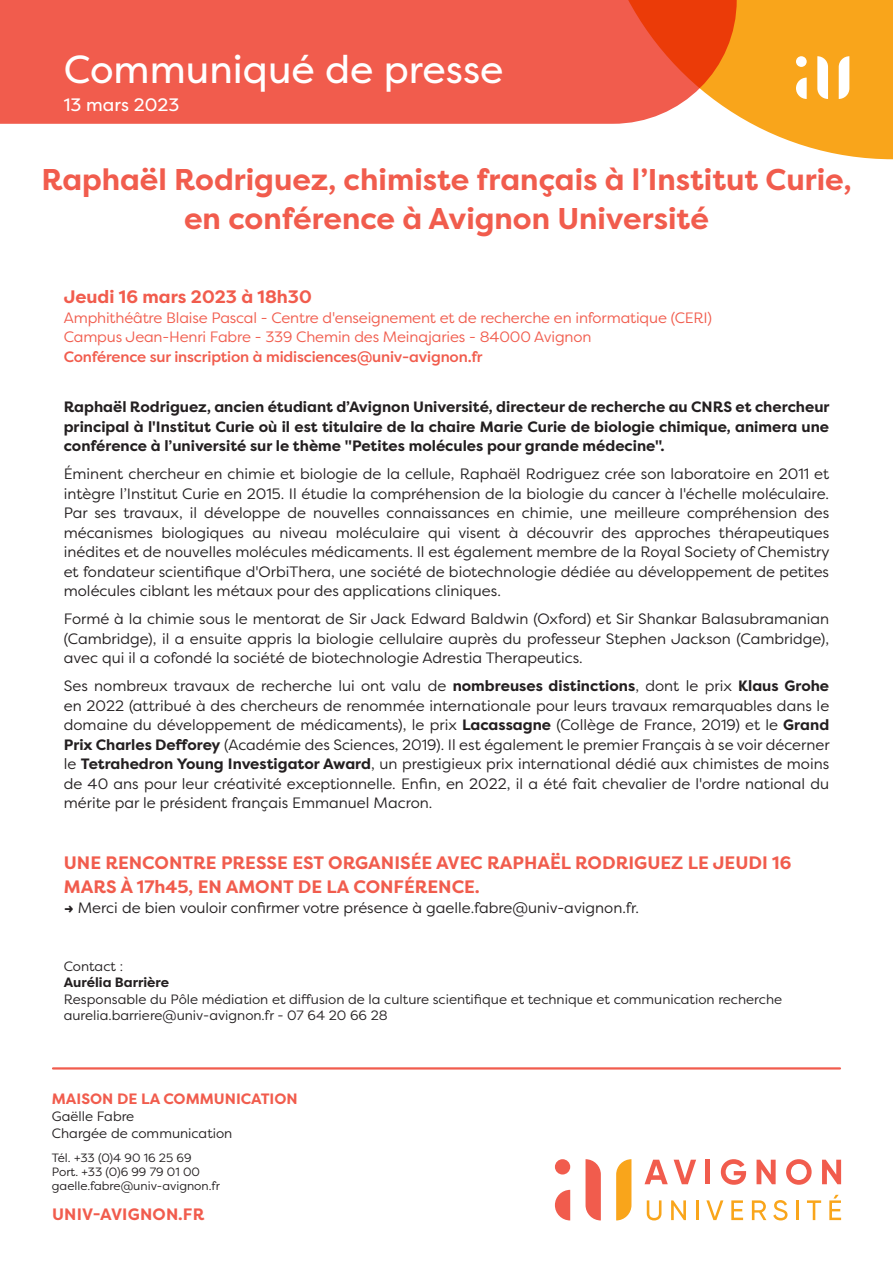
<style>
.page{position:relative;width:893px;height:1263px;background:#fff}
.page>*{position:absolute;margin:0;border:0;box-sizing:border-box;transform-origin:0 0}
.t1{font:39px "Filson Pro";color:#fff}
.t2{font:700 30px/38.5px "Filson Pro";color:#f15c4d;text-align:center}
.t3{font:700 18px/24px "Filson Pro";color:#f15c4d}
.t4{font:18px "Filson Pro";color:#fff}
.t5{font:700 16.5px "Filson Pro";letter-spacing:.01em;color:#f15c4d}
.t6{font:15px/19.5px "Filson Pro";color:#231f20;text-align:justify}
.t7{font:700 15px/19.5px "Filson Pro";color:#231f20;text-align:justify}
.t8{font:15px/19.5px "Filson Pro";letter-spacing:-.01em;color:#f15c4d}
.t9{font:500 15px "Filson Pro";letter-spacing:-.01em;color:#f15c4d}
.t10{font:700 15px "Filson Pro";color:#f15c4d}
.t11{font:13.5px/17.7px "Filson Pro";color:#231f20}
.t12{font:700 13.5px "Filson Pro";color:#231f20}
.t13{font:12px/14.4px "Filson Pro";color:#231f20}
.s1{font-weight:700}
</style>
<div class="page">
<hr style="left:53px;top:1067px;width:787px;height:2px;background:#f15c4d">
<div style="left:555px;top:1159px;width:15px;height:15px;background:#f15c4d;border-radius:50%"></div>
<svg style="left:555px;top:1190px;width:15px;height:30px"></svg>
<svg style="left:585px;top:1159px;width:16px;height:61px"></svg>
<svg style="left:616px;top:1159px;width:15px;height:61px"></svg>
<svg style="left:644px;top:1160px;width:24px;height:24px"></svg>
<svg style="left:674px;top:1160px;width:22px;height:24px"></svg>
<div style="left:705px;top:1160px;width:5px;height:24px;background:#f15c4d"></div>
<svg style="left:721px;top:1159px;width:25px;height:26px"></svg>
<svg style="left:756px;top:1160px;width:20px;height:24px"></svg>
<svg style="left:786px;top:1159px;width:26px;height:26px"></svg>
<svg style="left:822px;top:1160px;width:19px;height:24px"></svg>
<svg style="left:647px;top:1200px;width:14px;height:20px"></svg>
<svg style="left:671px;top:1200px;width:15px;height:20px"></svg>
<hr style="left:696px;top:1200px;width:2px;height:20px;background:#f9a51b">
<svg style="left:706px;top:1200px;width:17px;height:20px"></svg>
<svg style="left:731px;top:1200px;width:12px;height:20px"></svg>
<svg style="left:752px;top:1200px;width:14px;height:20px"></svg>
<svg style="left:773px;top:1200px;width:14px;height:20px"></svg>
<hr style="left:796px;top:1200px;width:3px;height:20px;background:#f9a51b">
<svg style="left:807px;top:1200px;width:14px;height:20px"></svg>
<svg style="left:829px;top:1195px;width:12px;height:25px"></svg>
<div style="left:0;top:0;width:618px;height:124px;background:#f15c4d"></div>
<svg style="left:618px;top:0;width:275px;height:159px"></svg>
<h1 class="t1" style="left:64px;top:43px;width:441px">Communiqué de presse</h1>
<p class="t4" style="left:64px;top:92px;width:117px">13 mars 2023</p>
<h2 class="t2" style="left:41px;top:161px;width:812px">Raphaël Rodriguez, chimiste français à l’Institut Curie, en conférence à Avignon Université</h2>
<p class="t3" style="left:64px;top:285px;width:250px">Jeudi 16 mars 2023 à 18h30</p>
<p class="t8" style="left:64px;top:307px;width:650px">Amphithéâtre Blaise Pascal - Centre d'enseignement et de recherche en informatique (CERI)<br>Campus Jean-Henri Fabre - 339 Chemin des Meinajaries - 84000 Avignon</p>
<p class="t9" style="left:64px;top:346px;width:420px">Conférence sur inscription à midisciences@univ-avignon.fr</p>
<p class="t7" style="left:64px;top:398px;width:767px">Raphaël Rodriguez, ancien étudiant d’Avignon Université, directeur de recherche au CNRS et chercheur principal à l'Institut Curie où il est titulaire de la chaire Marie Curie de biologie chimique, animera une conférence à l’université sur le thème "Petites molécules pour grande médecine".</p>
<p class="t6" style="left:64px;top:464px;width:767px">Éminent chercheur en chimie et biologie de la cellule, Raphaël Rodriguez crée son laboratoire en 2011 et intègre l’Institut Curie en 2015. Il étudie la compréhension de la biologie du cancer à l'échelle moléculaire.<br>Par ses travaux, il développe de nouvelles connaissances en chimie, une meilleure compréhension des mécanismes biologiques au niveau moléculaire qui visent à découvrir des approches thérapeutiques inédites et de nouvelles molécules médicaments. Il est également membre de la Royal Society of Chemistry et fondateur scientifique d'OrbiThera, une société de biotechnologie dédiée au développement de petites molécules ciblant les métaux pour des applications cliniques.</p>
<p class="t6" style="left:64px;top:609px;width:767px">Formé à la chimie sous le mentorat de Sir Jack Edward Baldwin (Oxford) et Sir Shankar Balasubramanian (Cambridge), il a ensuite appris la biologie cellulaire auprès du professeur Stephen Jackson (Cambridge), avec qui il a cofondé la société de biotechnologie Adrestia Therapeutics.</p>
<p class="t6" style="left:64px;top:676px;width:767px">Ses nombreux travaux de recherche lui ont valu de <span class="s1">nombreuses distinctions</span>, dont le prix <span class="s1">Klaus Grohe </span>en 2022 (attribué à des chercheurs de renommée internationale pour leurs travaux remarquables dans le domaine du développement de médicaments), le prix <span class="s1">Lacassagne</span> (Collège de France, 2019) et le <span class="s1">Grand Prix Charles Defforey</span> (Académie des Sciences, 2019). Il est également le premier Français à se voir décerner le <span class="s1">Tetrahedron Young Investigator Award</span>, un prestigieux prix international dédié aux chimistes de moins de 40 ans pour leur créativité exceptionnelle. Enfin, en 2022, il a été fait chevalier de l'ordre national du mérite par le président français Emmanuel Macron.</p>
<p class="t3" style="left:64px;top:851px;width:729px">UNE RENCONTRE PRESSE EST ORGANISÉE AVEC RAPHAËL RODRIGUEZ LE JEUDI 16<br>MARS À 17h45, EN AMONT DE LA CONFÉRENCE.</p>
<p class="t6" style="left:64px;top:897px;width:577px"><span class="s1">→</span> Merci de bien vouloir confirmer votre présence à gaelle.fabre@univ-avignon.fr.</p>
<p class="t11" style="left:64px;top:956px;width:61px">Contact :</p>
<p class="t12" style="left:64px;top:974px;width:107px">Aurélia Barrière</p>
<p class="t11" style="left:64px;top:990px;width:720px;line-height:16.5px">Responsable du Pôle médiation et diffusion de la culture scientifique et technique et communication recherche aurelia.barriere@univ-avignon.fr - 07 64 20 66 28</p>
<p class="t10" style="left:52px;top:1089px;width:247px">MAISON DE LA COMMUNICATION</p>
<p class="t11" style="left:52px;top:1106px;width:182px">Gaëlle Fabre<br>Chargée de communication</p>
<p class="t13" style="left:52px;top:1150px;width:170px">Tél. +33 (0)4 90 16 25 69<br>Port. +33 (0)6 99 79 01 00 gaelle.fabre@univ-avignon.fr</p>
<p class="t5" style="left:52px;top:1204px;width:154px">UNIV-AVIGNON.FR</p>
</div>
